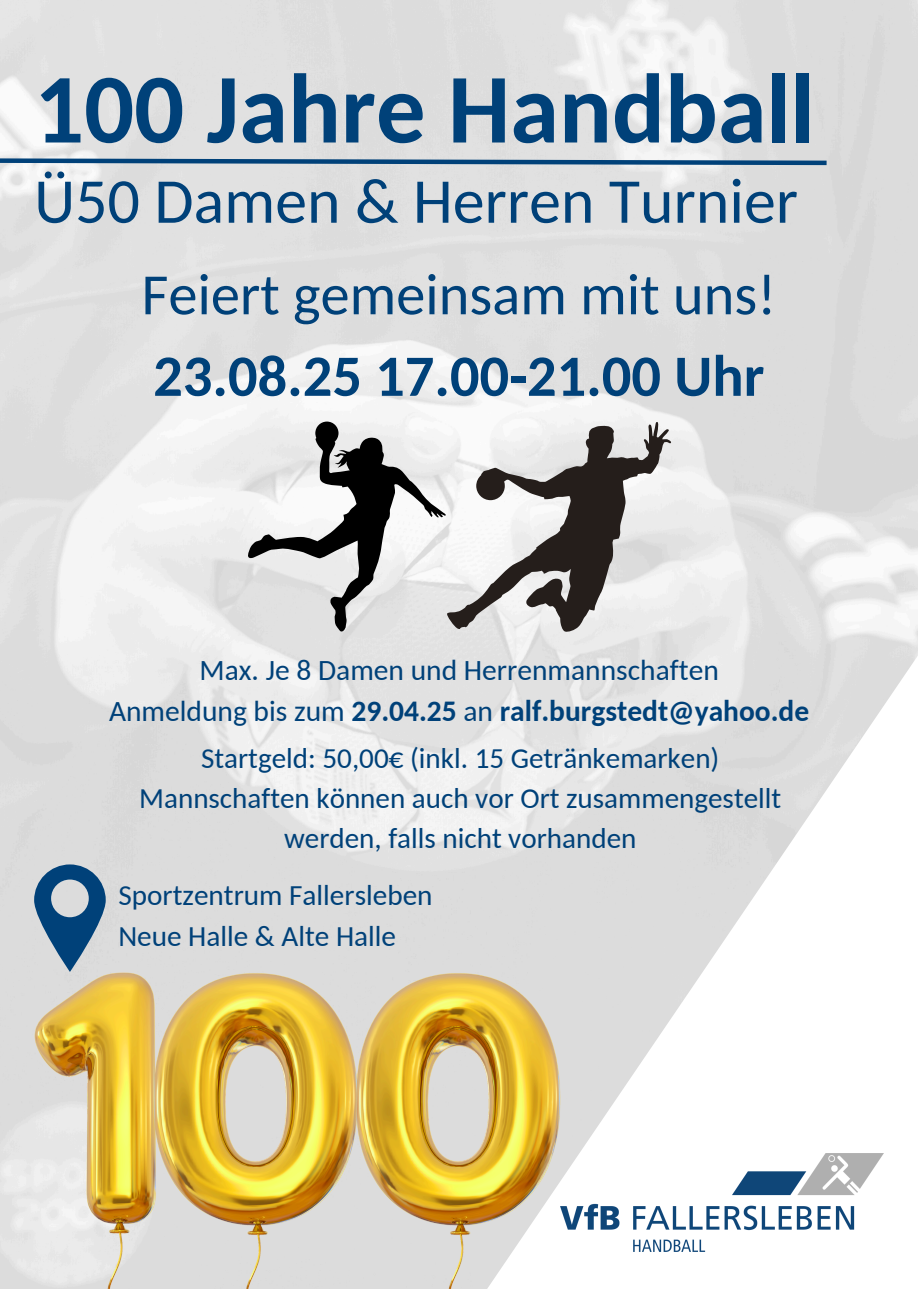
<style>
.page{position:relative;width:918px;height:1289px;background:#fff}
.page>*{position:absolute;margin:0;border:0;box-sizing:border-box;transform-origin:0 0}
.t1{font:700 98.7px "Carlito";color:#004179}
.t2{font:63.9px "Carlito";color:#004179}
.t3{font:58.5px/81.4px "Carlito";color:#004179}
.t4{font:700 29.55px "Carlito";color:#004179}
.t5{font:29.55px "Carlito";color:#004179}
.t6{font:29.25px "Carlito";color:#004179}
.t7{font:29.1px/40.2px "Carlito";color:#004179;text-align:center}
.s1{font-weight:700}
.s2{font-weight:400}
</style>
<div class="page">
<svg style="left:487px;top:646px;width:431px;height:606px"></svg>
<svg style="left:0;top:156px;width:831px;height:11px;background:#86a1b7"></svg>
<img style="left:34px;top:972px;width:527px;height:316px">
<svg style="left:247px;top:421px;width:199px;height:211px"></svg>
<svg style="left:446px;top:421px;width:225px;height:211px"></svg>
<svg style="left:34px;top:864px;width:72px;height:107px;background:#6c8da9"></svg>
<img style="left:560px;top:1153px;width:323px;height:98px">
<h1 class="t1" style="left:34px;top:68px;width:782px">100 Jahre Handball</h1>
<p class="t2" style="left:34px;top:175px;width:765px">Ü50 Damen &amp; Herren Turnier</p>
<h2 class="t3" style="left:142px;top:259px;width:636px">Feiert gemeinsam mit uns!<br><span class="s1">23.08.25 17.00-21.00 Uhr</span></h2>
<p class="t5" style="left:200px;top:657px;width:521px">Max. Je 8 Damen und Herrenmannschaften</p>
<p class="t4" style="left:109px;top:698px;width:702px"><span class="s2">Anmeldung bis zum</span> 29.04.25 <span class="s2">an</span> ralf.burgstedt@yahoo.de</p>
<p class="t7" style="left:201px;top:740px;width:520px">Startgeld: 50,00€ (inkl. 15 Getränkemarken)</p>
<p class="t7" style="left:139px;top:780px;width:644px">Mannschaften können auch vor Ort zusammengestellt werden, falls nicht vorhanden</p>
<h2 class="t6" style="left:118px;top:882px;width:316px">Sportzentrum Fallersleben</h2>
<p class="t6" style="left:118px;top:923px;width:279px">Neue Halle &amp; Alte Halle</p>
</div>
